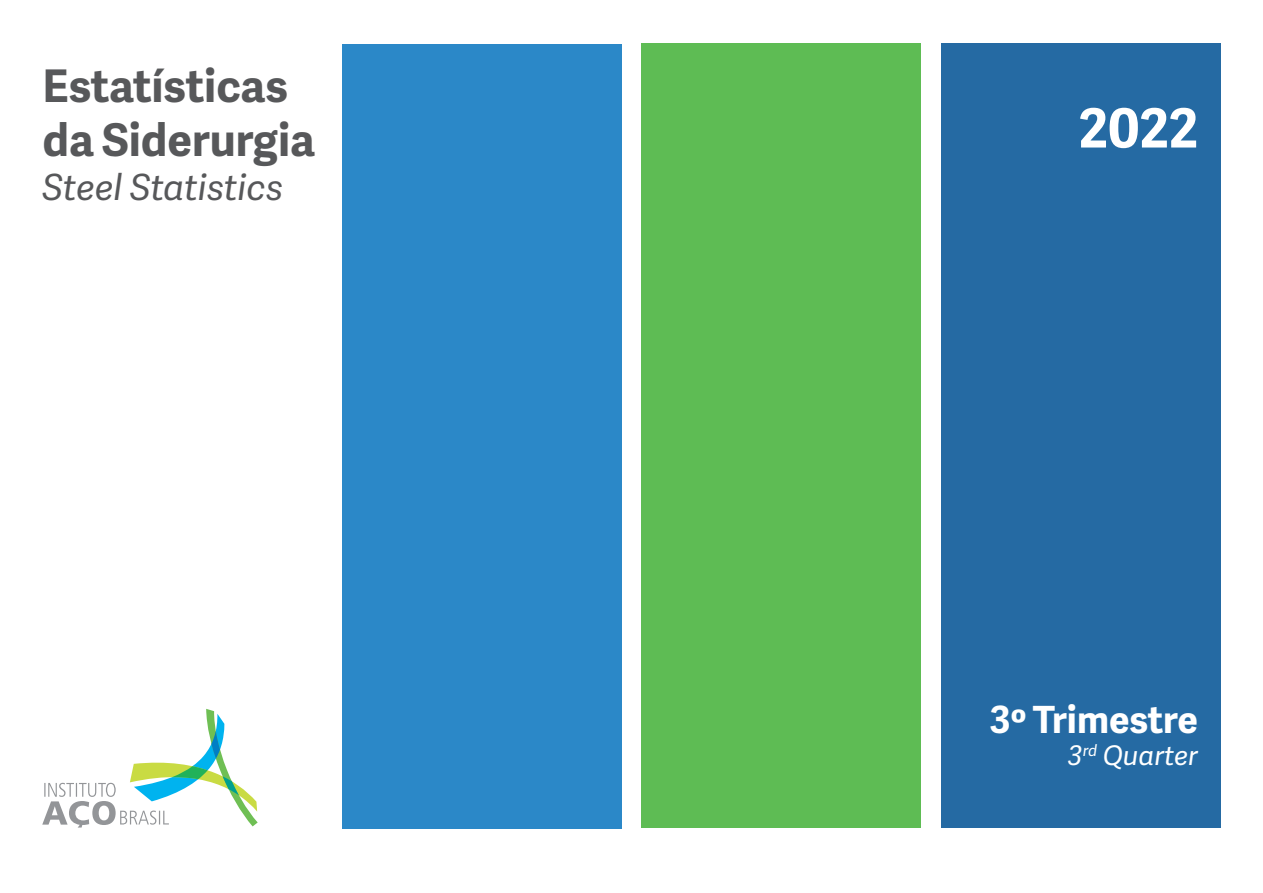
<style>
.page{position:relative;width:1263px;height:893px;background:#fff}
.page>*{position:absolute;margin:0;border:0;box-sizing:border-box;transform-origin:0 0}
.t1{font:700 54px "Adelle Sans";color:#fff}
.t2{font:700 45px/54px "Adelle Sans";color:#57585a}
.t3{font:700 37.5px "Adelle Sans";color:#fff}
.t4{font:italic 36px "Adelle Sans";color:#57585a}
.t5{font:italic 27px "Adelle Sans";color:#fff}
</style>
<div class="page">
<div style="left:941px;top:43px;width:280px;height:785px;background:#256aa3"></div>
<div style="left:642px;top:43px;width:279px;height:785px;background:#5ebc54"></div>
<div style="left:343px;top:44px;width:279px;height:784px;background:#2b88c8"></div>
<svg style="left:42px;top:709px;width:216px;height:119px"></svg>
<p class="t2" style="left:43px;top:57px;width:274px">Estatísticas da Siderurgia</p>
<p class="t4" style="left:43px;top:161px;width:242px">Steel Statistics</p>
<p class="t1" style="left:1079px;top:89px;width:121px">2022</p>
<p class="t3" style="left:990px;top:692px;width:210px">3º Trimestre</p>
<p class="t5" style="left:1068px;top:736px;width:132px">3<sup>rd</sup> Quarter</p>
</div>
